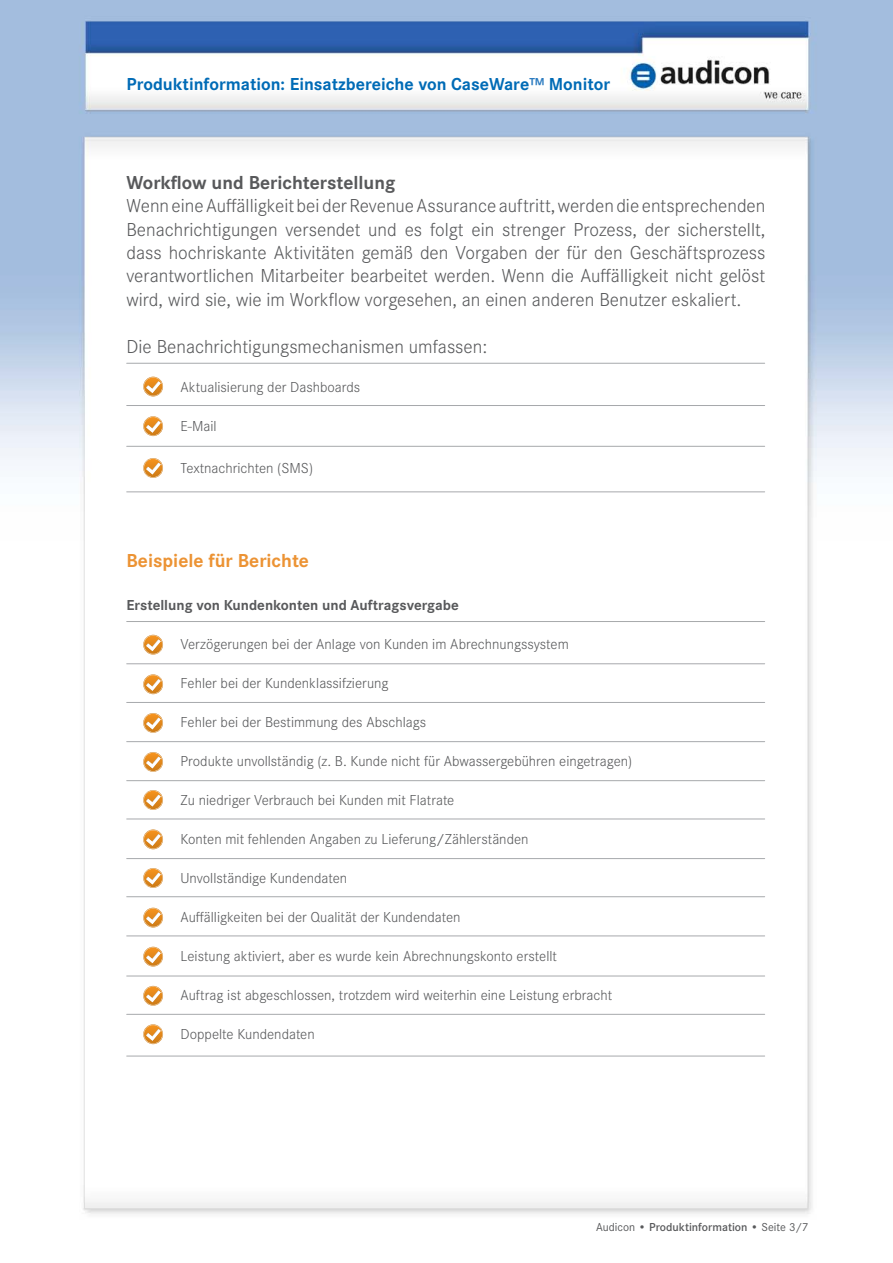
<style>
.page{position:relative;width:893px;height:1263px;background:#fff}
.page>*{position:absolute;margin:0;border:0;box-sizing:border-box;transform-origin:0 0}
.t1{font:300 19.5px/23.4px "Corporate S";color:#58595b;text-align:justify}
.t2{font:700 19.5px "Corporate S";color:#58595b}
.t3{font:700 19.5px "Corporate S";color:#ec9334}
.t4{font:700 18px "Corporate S";color:#006bb6}
.t5{font:300 15px "Corporate S";color:#58595b}
.t6{font:700 15px "Corporate S";color:#58595b}
.t7{font:600 12px "Corporate S";color:#58595b}
.s1{color:#2e7dc1}
.s2{font-weight:400}
</style>
<div class="page">
<img style="left:0;top:0;width:893px;height:1214px">
<svg style="left:143px;top:635px;width:20px;height:19px"></svg>
<svg style="left:143px;top:674px;width:20px;height:20px"></svg>
<svg style="left:143px;top:713px;width:20px;height:20px"></svg>
<svg style="left:143px;top:790px;width:20px;height:20px"></svg>
<hr style="left:127px;top:858px;width:638px;height:1px;background:#a7a9ac">
<hr style="left:127px;top:819px;width:638px;height:1px;background:#a7a9ac">
<hr style="left:127px;top:780px;width:638px;height:1px;background:#a7a9ac">
<hr style="left:127px;top:702px;width:638px;height:1px;background:#a7a9ac">
<hr style="left:127px;top:741px;width:638px;height:1px;background:#a7a9ac">
<svg style="left:143px;top:752px;width:20px;height:20px"></svg>
<hr style="left:127px;top:663px;width:638px;height:1px;background:#a7a9ac">
<svg style="left:143px;top:829px;width:20px;height:20px"></svg>
<svg style="left:143px;top:868px;width:20px;height:20px"></svg>
<svg style="left:143px;top:908px;width:20px;height:19px"></svg>
<svg style="left:143px;top:986px;width:20px;height:20px"></svg>
<svg style="left:143px;top:947px;width:20px;height:19px"></svg>
<svg style="left:143px;top:1024px;width:20px;height:20px"></svg>
<svg style="left:143px;top:377px;width:20px;height:19px"></svg>
<svg style="left:143px;top:416px;width:20px;height:20px"></svg>
<svg style="left:143px;top:458px;width:20px;height:20px"></svg>
<hr style="left:127px;top:621px;width:638px;height:1px;background:#a7a9ac">
<hr style="left:127px;top:1056px;width:638px;height:1px;background:#a7a9ac">
<hr style="left:127px;top:1014px;width:638px;height:1px;background:#a7a9ac">
<hr style="left:127px;top:976px;width:638px;height:1px;background:#a7a9ac">
<hr style="left:127px;top:896px;width:638px;height:1px;background:#a7a9ac">
<hr style="left:127px;top:936px;width:638px;height:1px;background:#a7a9ac">
<hr style="left:127px;top:446px;width:638px;height:1px;background:#a7a9ac">
<hr style="left:127px;top:492px;width:638px;height:1px;background:#a7a9ac">
<hr style="left:127px;top:405px;width:638px;height:1px;background:#a7a9ac">
<hr style="left:127px;top:363px;width:638px;height:1px;background:#a7a9ac">
<p class="t4" style="left:126px;top:74px;width:485px">Produktinformation: Einsatzbereiche von CaseWare<span class="s1">™</span> Monitor</p>
<h1 class="t2" style="left:126px;top:171px;width:270px">Workflow und Berichterstellung</h1>
<p class="t1" style="left:126px;top:194px;width:640px">Wenn eine Auffälligkeit bei der Revenue Assurance auftritt, werden die entsprechenden Benachrichtigungen versendet und es folgt ein strenger Prozess, der sicherstellt, dass hochriskante Aktivitäten gemäß den Vorgaben der für den Geschäftsprozess verantwortlichen Mitarbeiter bearbeitet werden. Wenn die Auffälligkeit nicht gelöst wird, wird sie, wie im Workflow vorgesehen, an einen anderen Benutzer eskaliert.</p>
<h1 class="t1" style="left:126px;top:335px;width:362px">Die Benachrichtigungsmechanismen umfassen:</h1>
<p class="t5" style="left:180px;top:378px;width:181px">Aktualisierung der Dashboards</p>
<p class="t5" style="left:180px;top:417px;width:38px">E-Mail</p>
<p class="t5" style="left:180px;top:460px;width:134px">Textnachrichten (SMS)</p>
<h1 class="t3" style="left:126px;top:549px;width:184px">Beispiele für Berichte</h1>
<p class="t6" style="left:126px;top:596px;width:334px">Erstellung von Kundenkonten und Auftragsvergabe</p>
<p class="t5" style="left:180px;top:636px;width:390px">Verzögerungen bei der Anlage von Kunden im Abrechnungssystem</p>
<p class="t5" style="left:180px;top:675px;width:210px">Fehler bei der Kundenklassifzierung</p>
<p class="t5" style="left:180px;top:714px;width:247px">Fehler bei der Bestimmung des Abschlags</p>
<p class="t5" style="left:180px;top:753px;width:453px">Produkte unvollständig (z. B. Kunde nicht für Abwassergebühren eingetragen)</p>
<p class="t5" style="left:180px;top:792px;width:275px">Zu niedriger Verbrauch bei Kunden mit Flatrate</p>
<p class="t5" style="left:180px;top:831px;width:350px">Konten mit fehlenden Angaben zu Lieferung/Zählerständen</p>
<p class="t5" style="left:180px;top:870px;width:168px">Unvollständige Kundendaten</p>
<p class="t5" style="left:180px;top:909px;width:282px">Auffälligkeiten bei der Qualität der Kundendaten</p>
<p class="t5" style="left:180px;top:948px;width:378px">Leistung aktiviert, aber es wurde kein Abrechnungskonto erstellt</p>
<p class="t5" style="left:180px;top:987px;width:433px">Auftrag ist abgeschlossen, trotzdem wird weiterhin eine Leistung erbracht</p>
<p class="t5" style="left:180px;top:1026px;width:136px">Doppelte Kundendaten</p>
<p class="t7" style="left:596px;top:1220px;width:214px"><span class="s2">Audicon •</span> Produktinformation • <span class="s2">Seite 3/7</span></p>
</div>
